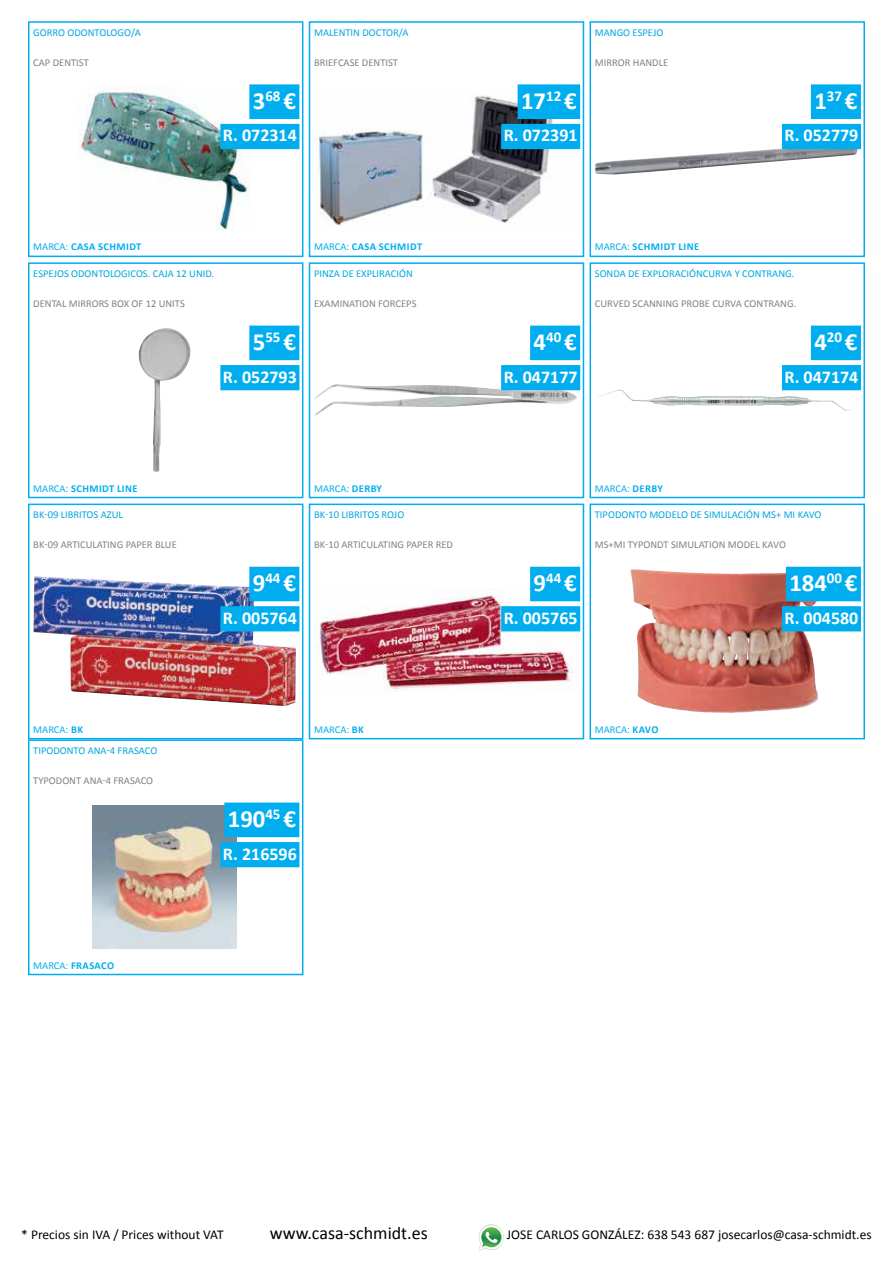
<style>
.page{position:relative;width:893px;height:1263px;background:#fff}
.page>*{position:absolute;margin:0;border:0;box-sizing:border-box;transform-origin:0 0}
.t1{font:700 24.75px "Calibri";color:#fff}
.t2{font:700 18px "Calibri";color:#fff}
.t3{font:18px "Calibri";color:#000}
.t4{font:13.5px "Calibri";color:#000}
.t5{font:10.5px "Calibri";color:#00a7e1}
.t6{font:10.5px "Calibri";color:#808285}
.t7{font:700 10.5px "Calibri";letter-spacing:.04em;color:#00aeef}
.t8{font:10.5px "Calibri";color:#00aeef}
.s1{font-weight:400}
.s2{font-weight:700}
</style>
<div class="page">
<svg style="left:479px;top:1225px;width:24px;height:25px"></svg>
<div style="left:28px;top:21px;width:275px;height:236px;background:#fff;border:2px solid #00aeef"></div>
<img style="left:79px;top:87px;width:172px;height:144px">
<div style="left:249px;top:84px;width:50px;height:35px;background:#00aeef"></div>
<div style="left:220px;top:124px;width:79px;height:25px;background:#00aeef"></div>
<div style="left:309px;top:21px;width:275px;height:236px;background:#fff;border:2px solid #00aeef"></div>
<img style="left:316px;top:87px;width:259px;height:138px">
<div style="left:518px;top:84px;width:62px;height:35px;background:#00aeef"></div>
<div style="left:501px;top:124px;width:79px;height:25px;background:#00aeef"></div>
<div style="left:589px;top:21px;width:276px;height:236px;background:#fff;border:2px solid #00aeef"></div>
<img style="left:595px;top:143px;width:262px;height:31px">
<div style="left:811px;top:84px;width:50px;height:35px;background:#00aeef"></div>
<div style="left:782px;top:124px;width:79px;height:25px;background:#00aeef"></div>
<div style="left:28px;top:262px;width:275px;height:236px;background:#fff;border:2px solid #00aeef"></div>
<img style="left:138px;top:328px;width:53px;height:144px">
<div style="left:249px;top:326px;width:50px;height:34px;background:#00aeef"></div>
<div style="left:220px;top:365px;width:79px;height:25px;background:#00aeef"></div>
<div style="left:309px;top:262px;width:275px;height:236px;background:#fff;border:2px solid #00aeef"></div>
<img style="left:314px;top:384px;width:263px;height:32px">
<div style="left:530px;top:326px;width:50px;height:34px;background:#00aeef"></div>
<div style="left:501px;top:365px;width:79px;height:25px;background:#00aeef"></div>
<div style="left:589px;top:262px;width:276px;height:236px;background:#fff;border:2px solid #00aeef"></div>
<img style="left:598px;top:389px;width:259px;height:22px">
<div style="left:811px;top:326px;width:50px;height:34px;background:#00aeef"></div>
<div style="left:782px;top:365px;width:79px;height:25px;background:#00aeef"></div>
<div style="left:28px;top:504px;width:275px;height:235px;background:#fff;border:2px solid #00aeef"></div>
<img style="left:33px;top:576px;width:263px;height:130px">
<div style="left:249px;top:567px;width:50px;height:34px;background:#00aeef"></div>
<div style="left:220px;top:606px;width:79px;height:25px;background:#00aeef"></div>
<div style="left:309px;top:504px;width:275px;height:235px;background:#fff;border:2px solid #00aeef"></div>
<img style="left:314px;top:588px;width:263px;height:104px">
<div style="left:530px;top:567px;width:50px;height:34px;background:#00aeef"></div>
<div style="left:501px;top:606px;width:79px;height:25px;background:#00aeef"></div>
<svg style="left:589px;top:504px;width:276px;height:235px"></svg>
<img style="left:630px;top:569px;width:27px;height:136px">
<div style="left:786px;top:567px;width:75px;height:34px;background:#00aeef"></div>
<div style="left:782px;top:606px;width:79px;height:25px;background:#00aeef"></div>
<div style="left:28px;top:739px;width:275px;height:236px;background:#fff;border:2px solid #00aeef"></div>
<img style="left:93px;top:805px;width:143px;height:144px">
<div style="left:224px;top:802px;width:75px;height:35px;background:#00aeef"></div>
<div style="left:220px;top:842px;width:79px;height:25px;background:#00aeef"></div>
<p class="t5" style="left:33px;top:26px;width:109px">GORRO ODONTOLOGO/A</p>
<p class="t6" style="left:33px;top:56px;width:57px">CAP DENTIST</p>
<p class="t5" style="left:314px;top:26px;width:96px">MALENTIN DOCTOR/A</p>
<p class="t6" style="left:314px;top:56px;width:85px">BRIEFCASE DENTIST</p>
<p class="t5" style="left:595px;top:26px;width:70px">MANGO ESPEJO</p>
<p class="t6" style="left:595px;top:56px;width:75px">MIRROR HANDLE</p>
<h1 class="t1" style="left:253px;top:85px;width:45px">3<sup>68</sup> €</h1>
<h2 class="t2" style="left:223px;top:124px;width:75px">R. 072314</h2>
<h1 class="t1" style="left:521px;top:85px;width:57px">17<sup>12</sup> €</h1>
<h2 class="t2" style="left:504px;top:124px;width:75px">R. 072391</h2>
<h1 class="t1" style="left:814px;top:85px;width:45px">1<sup>37</sup> €</h1>
<h2 class="t2" style="left:784px;top:124px;width:75px">R. 052779</h2>
<p class="t7" style="left:33px;top:240px;width:110px"><span class="s1">MARCA:</span> CASA SCHMIDT</p>
<p class="t7" style="left:314px;top:240px;width:110px"><span class="s1">MARCA:</span> CASA SCHMIDT</p>
<p class="t7" style="left:595px;top:240px;width:106px"><span class="s1">MARCA:</span> SCHMIDT LINE</p>
<p class="t5" style="left:33px;top:267px;width:182px">ESPEJOS ODONTOLOGICOS. CAJA 12 UNID.</p>
<p class="t6" style="left:33px;top:297px;width:153px">DENTAL MIRRORS BOX OF 12 UNITS</p>
<p class="t5" style="left:314px;top:267px;width:100px">PINZA DE EXPLIRACIÓN</p>
<p class="t6" style="left:314px;top:297px;width:104px">EXAMINATION FORCEPS</p>
<p class="t5" style="left:595px;top:267px;width:201px">SONDA DE EXPLORACIÓNCURVA Y CONTRANG.</p>
<p class="t6" style="left:595px;top:297px;width:203px">CURVED SCANNING PROBE CURVA CONTRANG.</p>
<h1 class="t1" style="left:253px;top:326px;width:45px">5<sup>55</sup> €</h1>
<h2 class="t2" style="left:223px;top:365px;width:75px">R. 052793</h2>
<h1 class="t1" style="left:534px;top:326px;width:45px">4<sup>40</sup> €</h1>
<h2 class="t2" style="left:504px;top:365px;width:75px">R. 047177</h2>
<h1 class="t1" style="left:814px;top:326px;width:45px">4<sup>20</sup> €</h1>
<h2 class="t2" style="left:784px;top:365px;width:75px">R. 047174</h2>
<p class="t7" style="left:33px;top:482px;width:106px"><span class="s1">MARCA:</span> SCHMIDT LINE</p>
<p class="t8" style="left:314px;top:482px;width:70px">MARCA: <span class="s2">DERBY</span></p>
<p class="t8" style="left:595px;top:482px;width:70px">MARCA: <span class="s2">DERBY</span></p>
<p class="t5" style="left:33px;top:508px;width:91px">BK-09 LIBRITOS AZUL</p>
<p class="t6" style="left:33px;top:538px;width:145px">BK-09 ARTICULATING PAPER BLUE</p>
<h1 class="t1" style="left:253px;top:567px;width:45px">9<sup>44</sup> €</h1>
<h2 class="t2" style="left:223px;top:607px;width:75px">R. 005764</h2>
<p class="t5" style="left:314px;top:508px;width:92px">BK-10 LIBRITOS ROJO</p>
<p class="t6" style="left:314px;top:538px;width:141px">BK-10 ARTICULATING PAPER RED</p>
<h1 class="t1" style="left:534px;top:567px;width:45px">9<sup>44</sup> €</h1>
<h2 class="t2" style="left:504px;top:607px;width:75px">R. 005765</h2>
<p class="t5" style="left:595px;top:508px;width:228px">TIPODONTO MODELO DE SIMULACIÓN MS+ MI KAVO</p>
<p class="t6" style="left:595px;top:538px;width:193px">MS+MI TYPONDT SIMULATION MODEL KAVO</p>
<h1 class="t1" style="left:789px;top:567px;width:70px">184<sup>00</sup> €</h1>
<h2 class="t2" style="left:784px;top:607px;width:75px">R. 004580</h2>
<p class="t8" style="left:33px;top:723px;width:51px">MARCA: <span class="s2">BK</span></p>
<p class="t8" style="left:314px;top:723px;width:51px">MARCA: <span class="s2">BK</span></p>
<p class="t8" style="left:595px;top:723px;width:65px">MARCA: <span class="s2">KAVO</span></p>
<p class="t5" style="left:33px;top:744px;width:126px">TIPODONTO ANA-4 FRASACO</p>
<p class="t6" style="left:33px;top:774px;width:121px">TYPODONT ANA-4 FRASACO</p>
<h1 class="t1" style="left:228px;top:803px;width:70px">190<sup>45</sup> €</h1>
<h2 class="t2" style="left:223px;top:842px;width:75px">R. 216596</h2>
<p class="t7" style="left:33px;top:959px;width:82px"><span class="s1">MARCA:</span> FRASACO</p>
<p class="t4" style="left:21px;top:1226px;width:204px">* Precios sin IVA / Prices without VAT</p>
<h2 class="t3" style="left:270px;top:1221px;width:160px">www.casa-schmidt.es</h2>
<p class="t4" style="left:507px;top:1226px;width:366px">JOSE CARLOS GONZÁLEZ: 638 543 687 josecarlos@casa-schmidt.es</p>
</div>
